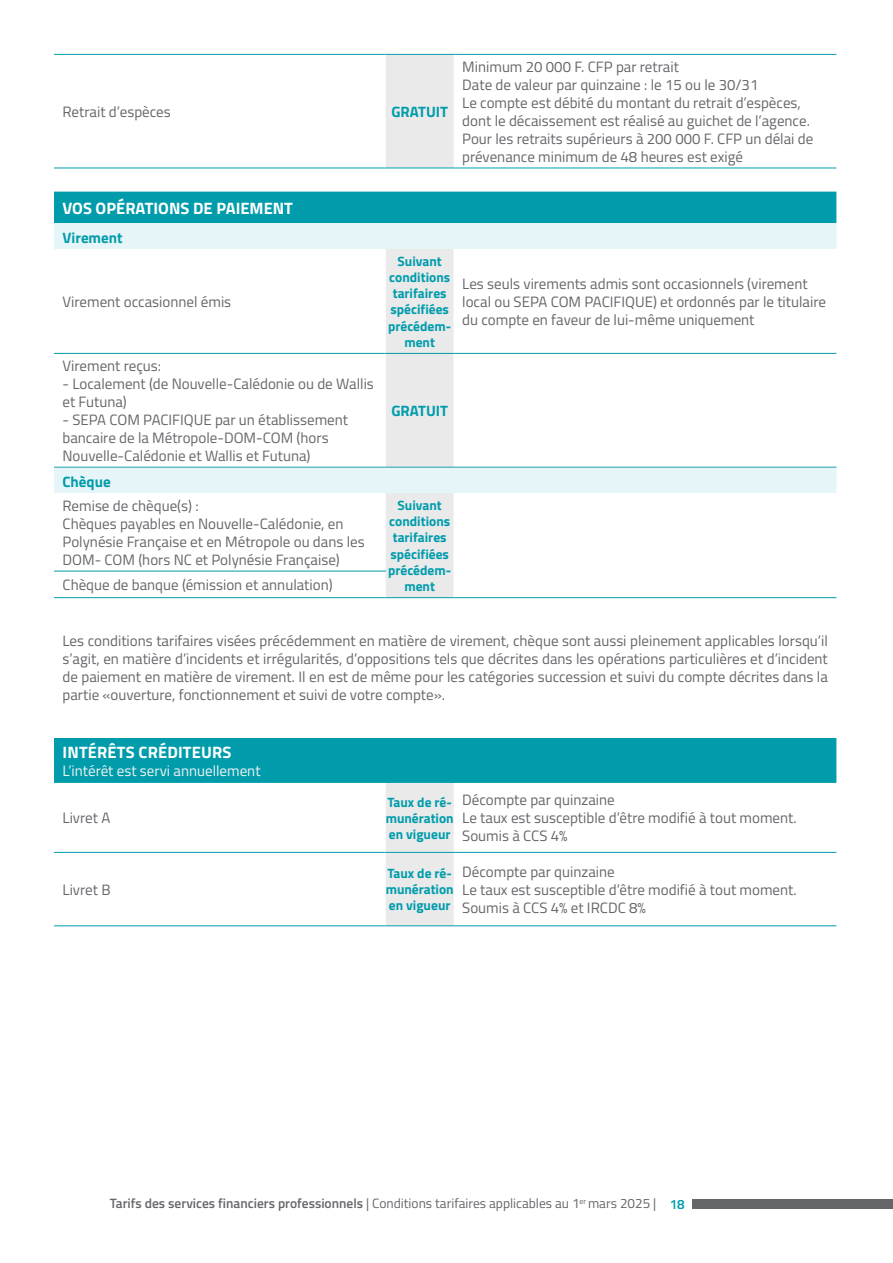
<style>
.page{position:relative;width:893px;height:1263px;background:#fff}
.page>*{position:absolute;margin:0;border:0;box-sizing:border-box;transform-origin:0 0}
.Titre_2{font:700 16.5px "Titillium";letter-spacing:.005em;color:#fff}
.t1{font:15px/18px "Titillium";color:#65666a}
.t2{font:15px "Titillium";color:#f2f2f2}
.t3{font:700 15px "Titillium";color:#009cac}
.t4{font:700 15px "Titillium";color:#009cab}
.t5{font:700 13.5px/16.2px "Titillium";color:#009cac;text-align:center}
.t6{font:13.5px "Titillium";color:#65666a}
.t7{font:600 13.5px "Titillium";color:#009cab}
.s1{font-weight:600}
</style>
<div class="page">
<div style="left:692px;top:1199px;width:201px;height:9px;background:#65666a"></div>
<svg style="left:386px;top:55px;width:68px;height:870px;background:#eaebeb"></svg>
<div style="left:54px;top:192px;width:782px;height:591px;background:#009cab"></div>
<div style="left:54px;top:223px;width:782px;height:26px;background:#e6f5f7"></div>
<svg style="left:54px;top:249px;width:782px;height:489px"></svg>
<hr style="left:54px;top:54px;width:332px;height:1px;background:#009cab">
<hr style="left:386px;top:54px;width:68px;height:1px;background:#009cab">
<hr style="left:454px;top:54px;width:382px;height:1px;background:#009cab">
<hr style="left:54px;top:168px;width:332px;height:1px;background:#009cab">
<hr style="left:386px;top:168px;width:68px;height:1px;background:#009cab">
<hr style="left:454px;top:168px;width:382px;height:1px;background:#009cab">
<hr style="left:54px;top:597px;width:332px;height:1px;background:#009cab">
<hr style="left:54px;top:571px;width:332px;height:1px;background:#009cab">
<hr style="left:386px;top:597px;width:68px;height:1px;background:#009cab">
<hr style="left:454px;top:597px;width:382px;height:1px;background:#009cab">
<hr style="left:54px;top:852px;width:332px;height:1px;background:#009cab">
<hr style="left:386px;top:852px;width:68px;height:1px;background:#009cab">
<hr style="left:454px;top:852px;width:382px;height:1px;background:#009cab">
<hr style="left:54px;top:925px;width:332px;height:1px;background:#009cab">
<hr style="left:386px;top:925px;width:68px;height:1px;background:#009cab">
<hr style="left:454px;top:925px;width:382px;height:1px;background:#009cab">
<hr style="left:54px;top:353px;width:332px;height:1px;background:#009cab">
<hr style="left:386px;top:353px;width:68px;height:1px;background:#009cab">
<hr style="left:454px;top:353px;width:382px;height:1px;background:#009cab">
<hr style="left:54px;top:467px;width:332px;height:1px;background:#1f9faa">
<hr style="left:386px;top:467px;width:68px;height:1px;background:#1f9faa">
<hr style="left:454px;top:467px;width:382px;height:1px;background:#1f9faa">
<p class="t1" style="left:63px;top:102px;width:110px">Retrait d’espèces</p>
<p class="t3" style="left:391px;top:100px;width:58px">GRATUIT</p>
<p class="t1" style="left:462px;top:57px;width:353px">Minimum 20 000 F. CFP par retrait<br>Date de valeur par quinzaine : le 15 ou le 30/31<br>Le compte est débité du montant du retrait d’espèces, dont le décaissement est réalisé au guichet de l’agence.<br>Pour les retraits supérieurs à 200 000 F. CFP un délai de prévenance minimum de 48 heures est exigé</p>
<p class="Titre_2" style="left:63px;top:195px;width:232px">VOS OPÉRATIONS DE PAIEMENT</p>
<p class="t4" style="left:63px;top:226px;width:62px">Virement</p>
<p class="t1" style="left:63px;top:292px;width:170px">Virement occasionnel émis</p>
<p class="t1" style="left:63px;top:356px;width:100px">Virement reçus:</p>
<p class="t1" style="left:63px;top:374px;width:313px">- Localement (de Nouvelle-Calédonie ou de Wallis et Futuna)</p>
<p class="t1" style="left:63px;top:410px;width:287px">- SEPA COM PACIFIQUE par un établissement bancaire de la Métropole-DOM-COM (hors<br>Nouvelle-Calédonie et Wallis et Futuna)</p>
<p class="t5" style="left:388px;top:252px;width:65px">Suivant conditions tarifaires spécifiées précédem&shy;ment</p>
<p class="t3" style="left:391px;top:399px;width:58px">GRATUIT</p>
<p class="t4" style="left:63px;top:470px;width:50px">Chèque</p>
<p class="t1" style="left:63px;top:496px;width:304px">Remise de chèque(s) :<br>Chèques payables en Nouvelle-Calédonie, en Polynésie Française et en Métropole ou dans les DOM- COM (hors NC et Polynésie Française)</p>
<p class="t5" style="left:388px;top:496px;width:65px">Suivant conditions tarifaires spécifiées précédem-</p>
<p class="t1" style="left:63px;top:575px;width:272px">Chèque de banque (émission et annulation)</p>
<p class="t5" style="left:404px;top:577px;width:32px">ment</p>
<p class="t1" style="left:462px;top:274px;width:365px">Les seuls virements admis sont occasionnels (virement local ou SEPA COM PACIFIQUE) et ordonnés par le titulaire du compte en faveur de lui-même uniquement</p>
<p class="t1" style="left:63px;top:631px;width:767px;text-align:justify">Les conditions tarifaires visées précédemment en matière de virement, chèque sont aussi pleinement applicables lorsqu’il s’agit, en matière d’incidents et irrégularités, d’oppositions tels que décrites dans les opérations particulières et d’incident de paiement en matière de virement. Il en est de même pour les catégories succession et suivi du compte décrites dans la partie «ouverture, fonctionnement et suivi de votre compte».</p>
<p class="Titre_2" style="left:63px;top:739px;width:170px">INTÉRÊTS CRÉDITEURS</p>
<p class="t2" style="left:63px;top:759px;width:200px">L’intérêt est servi annuellement</p>
<p class="t1" style="left:63px;top:808px;width:49px">Livret A</p>
<p class="t5" style="left:386px;top:793px;width:69px;text-align:left">Taux de ré&shy;munération en vigueur</p>
<p class="t1" style="left:462px;top:790px;width:336px">Décompte par quinzaine<br>Le taux est susceptible d’être modifié à tout moment.<br>Soumis à CCS 4%</p>
<p class="t1" style="left:63px;top:880px;width:50px">Livret B</p>
<p class="t5" style="left:386px;top:864px;width:69px;text-align:left">Taux de ré&shy;munération en vigueur</p>
<p class="t1" style="left:462px;top:862px;width:336px">Décompte par quinzaine<br>Le taux est susceptible d’être modifié à tout moment.<br>Soumis à CCS 4% et IRCDC 8%</p>
<p class="t6" style="left:110px;top:1193px;width:548px"><span class="s1">Tarifs des services financiers professionnels</span> | Conditions tarifaires applicables au 1<sup>er</sup> mars 2025 |</p>
<p class="t7" style="left:670px;top:1194px;width:17px">18</p>
</div>
